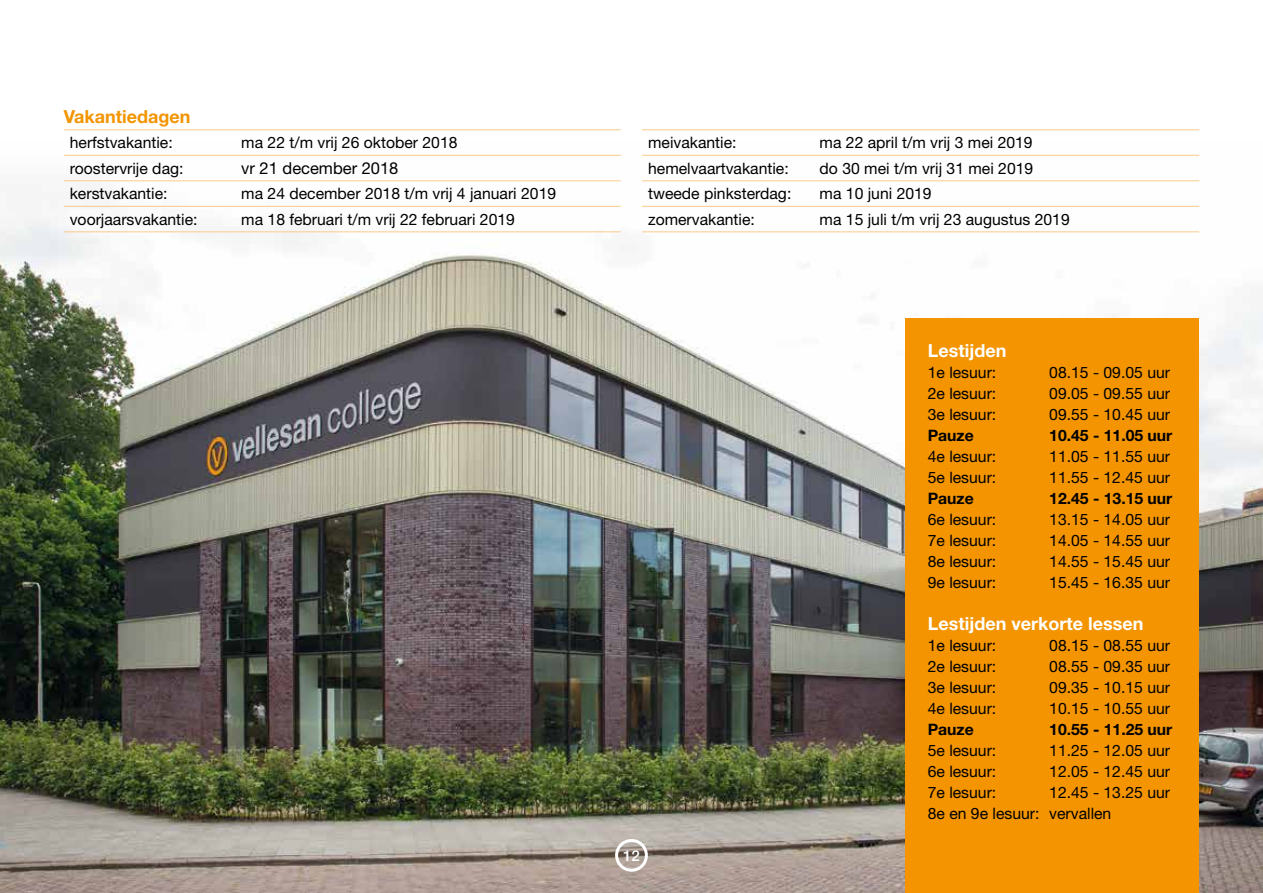
<style>
.page{position:relative;width:1263px;height:893px;background:#fff}
.page>*{position:absolute;margin:0;border:0;box-sizing:border-box;transform-origin:0 0}
.t1{font:700 18px "Helvetica Neue LT Std";color:#fff}
.t2{font:700 18px "Helvetica Neue LT Std";color:#f39400}
.t3{font:16.5px "Helvetica Neue LT Std";color:#000}
.t4{font:15.75px/21px "Helvetica Neue LT Std";color:#000}
.t5{font:700 15.75px "Helvetica Neue LT Std";color:#000}
.t6{font:500 15px "Helvetica Neue LT Std";color:#fff}
</style>
<div class="page">
<img style="left:0;top:154px;width:1263px;height:739px">
<hr style="left:64px;top:129px;width:171px;height:1px;background:#fbcb8c">
<hr style="left:235px;top:129px;width:386px;height:1px;background:#fbcb8c">
<hr style="left:64px;top:155px;width:171px;height:1px;background:#fbcb8c">
<hr style="left:235px;top:155px;width:386px;height:1px;background:#fbcb8c">
<hr style="left:64px;top:180px;width:171px;height:1px;background:#fbcb8c">
<hr style="left:235px;top:180px;width:386px;height:1px;background:#fbcb8c">
<hr style="left:64px;top:206px;width:171px;height:1px;background:#fbcb8c">
<hr style="left:235px;top:206px;width:386px;height:1px;background:#fbcb8c">
<hr style="left:64px;top:231px;width:171px;height:1px;background:#fbcb8c">
<hr style="left:235px;top:231px;width:386px;height:1px;background:#fbcb8c">
<hr style="left:642px;top:129px;width:172px;height:1px;background:#fbcb8c">
<hr style="left:814px;top:129px;width:385px;height:1px;background:#fbcb8c">
<hr style="left:642px;top:155px;width:172px;height:1px;background:#fbcb8c">
<hr style="left:814px;top:155px;width:385px;height:1px;background:#fbcb8c">
<hr style="left:642px;top:180px;width:172px;height:1px;background:#fbcb8c">
<hr style="left:814px;top:180px;width:385px;height:1px;background:#fbcb8c">
<hr style="left:642px;top:206px;width:172px;height:1px;background:#fbcb8c">
<hr style="left:814px;top:206px;width:385px;height:1px;background:#fbcb8c">
<hr style="left:642px;top:231px;width:172px;height:1px;background:#fbcb8c">
<hr style="left:814px;top:231px;width:385px;height:1px;background:#fbcb8c">
<div style="left:615px;top:839px;width:33px;height:33px;border:3px solid #fff;border-radius:50%"></div>
<div style="left:906px;top:319px;width:293px;height:574px;background:#f39400"></div>
<p class="t2" style="left:64px;top:106px;width:128px">Vakantiedagen</p>
<p class="t4" style="left:70px;top:132px;width:104px">herfstvakantie:</p>
<p class="t4" style="left:241px;top:132px;width:218px">ma 22 t/m vrij 26 oktober 2018</p>
<p class="t4" style="left:70px;top:157px;width:115px">roostervrije dag:</p>
<p class="t3" style="left:241px;top:158px;width:159px">vr 21 december 2018</p>
<p class="t4" style="left:70px;top:183px;width:99px">kerstvakantie:</p>
<p class="t4" style="left:241px;top:183px;width:316px">ma 24 december 2018 t/m vrij 4 januari 2019</p>
<p class="t4" style="left:70px;top:208px;width:129px">voorjaarsvakantie:</p>
<p class="t4" style="left:241px;top:208px;width:275px">ma 18 februari t/m vrij 22 februari 2019</p>
<p class="t4" style="left:648px;top:132px;width:90px">meivakantie:</p>
<p class="t4" style="left:820px;top:132px;width:215px">ma 22 april t/m vrij 3 mei 2019</p>
<p class="t4" style="left:648px;top:157px;width:142px">hemelvaartvakantie:</p>
<p class="t4" style="left:820px;top:157px;width:215px">do 30 mei t/m vrij 31 mei 2019</p>
<p class="t4" style="left:648px;top:183px;width:145px">tweede pinksterdag:</p>
<p class="t4" style="left:820px;top:183px;width:114px">ma 10 juni 2019</p>
<p class="t4" style="left:648px;top:208px;width:108px">zomervakantie:</p>
<p class="t4" style="left:820px;top:208px;width:252px">ma 15 juli t/m vrij 23 augustus 2019</p>
<p class="t6" style="left:623px;top:846px;width:18px">12</p>
<p class="t1" style="left:928px;top:340px;width:80px">Lestijden</p>
<p class="t4" style="left:928px;top:362px;width:70px">1e lesuur:</p>
<p class="t4" style="left:1049px;top:362px;width:122px">08.15 - 09.05 uur</p>
<p class="t4" style="left:928px;top:383px;width:70px">2e lesuur:</p>
<p class="t4" style="left:1049px;top:383px;width:122px">09.05 - 09.55 uur</p>
<p class="t4" style="left:928px;top:404px;width:70px">3e lesuur:</p>
<p class="t4" style="left:1049px;top:404px;width:122px">09.55 - 10.45 uur</p>
<p class="t5" style="left:928px;top:426px;width:48px">Pauze</p>
<p class="t5" style="left:1049px;top:426px;width:125px">10.45 - 11.05 uur</p>
<p class="t4" style="left:928px;top:446px;width:70px">4e lesuur:</p>
<p class="t4" style="left:1049px;top:446px;width:122px">11.05 - 11.55 uur</p>
<p class="t4" style="left:928px;top:467px;width:70px">5e lesuur:</p>
<p class="t4" style="left:1049px;top:467px;width:122px">11.55 - 12.45 uur</p>
<p class="t5" style="left:928px;top:489px;width:48px">Pauze</p>
<p class="t5" style="left:1049px;top:489px;width:125px">12.45 - 13.15 uur</p>
<p class="t4" style="left:928px;top:509px;width:70px">6e lesuur:</p>
<p class="t4" style="left:1049px;top:509px;width:122px">13.15 - 14.05 uur</p>
<p class="t4" style="left:928px;top:530px;width:70px">7e lesuur:</p>
<p class="t4" style="left:1049px;top:530px;width:122px">14.05 - 14.55 uur</p>
<p class="t4" style="left:928px;top:551px;width:70px">8e lesuur:</p>
<p class="t4" style="left:1049px;top:551px;width:122px">14.55 - 15.45 uur</p>
<p class="t4" style="left:928px;top:572px;width:70px">9e lesuur:</p>
<p class="t4" style="left:1049px;top:572px;width:122px">15.45 - 16.35 uur</p>
<p class="t1" style="left:928px;top:613px;width:217px">Lestijden verkorte lessen</p>
<p class="t4" style="left:928px;top:635px;width:70px">1e lesuur:</p>
<p class="t4" style="left:1049px;top:635px;width:122px">08.15 - 08.55 uur</p>
<p class="t4" style="left:928px;top:656px;width:70px">2e lesuur:</p>
<p class="t4" style="left:1049px;top:656px;width:122px">08.55 - 09.35 uur</p>
<p class="t4" style="left:928px;top:677px;width:70px">3e lesuur:</p>
<p class="t4" style="left:1049px;top:677px;width:122px">09.35 - 10.15 uur</p>
<p class="t4" style="left:928px;top:698px;width:70px">4e lesuur:</p>
<p class="t4" style="left:1049px;top:698px;width:122px">10.15 - 10.55 uur</p>
<p class="t5" style="left:928px;top:720px;width:48px">Pauze</p>
<p class="t5" style="left:1049px;top:720px;width:125px">10.55 - 11.25 uur</p>
<p class="t4" style="left:928px;top:740px;width:70px">5e lesuur:</p>
<p class="t4" style="left:1049px;top:740px;width:122px">11.25 - 12.05 uur</p>
<p class="t4" style="left:928px;top:761px;width:70px">6e lesuur:</p>
<p class="t4" style="left:1049px;top:761px;width:122px">12.05 - 12.45 uur</p>
<p class="t4" style="left:928px;top:782px;width:70px">7e lesuur:</p>
<p class="t4" style="left:928px;top:782px;width:244px;text-indent:121px">12.45 - 13.25 uur<br>8e en 9e lesuur: vervallen</p>
</div>
